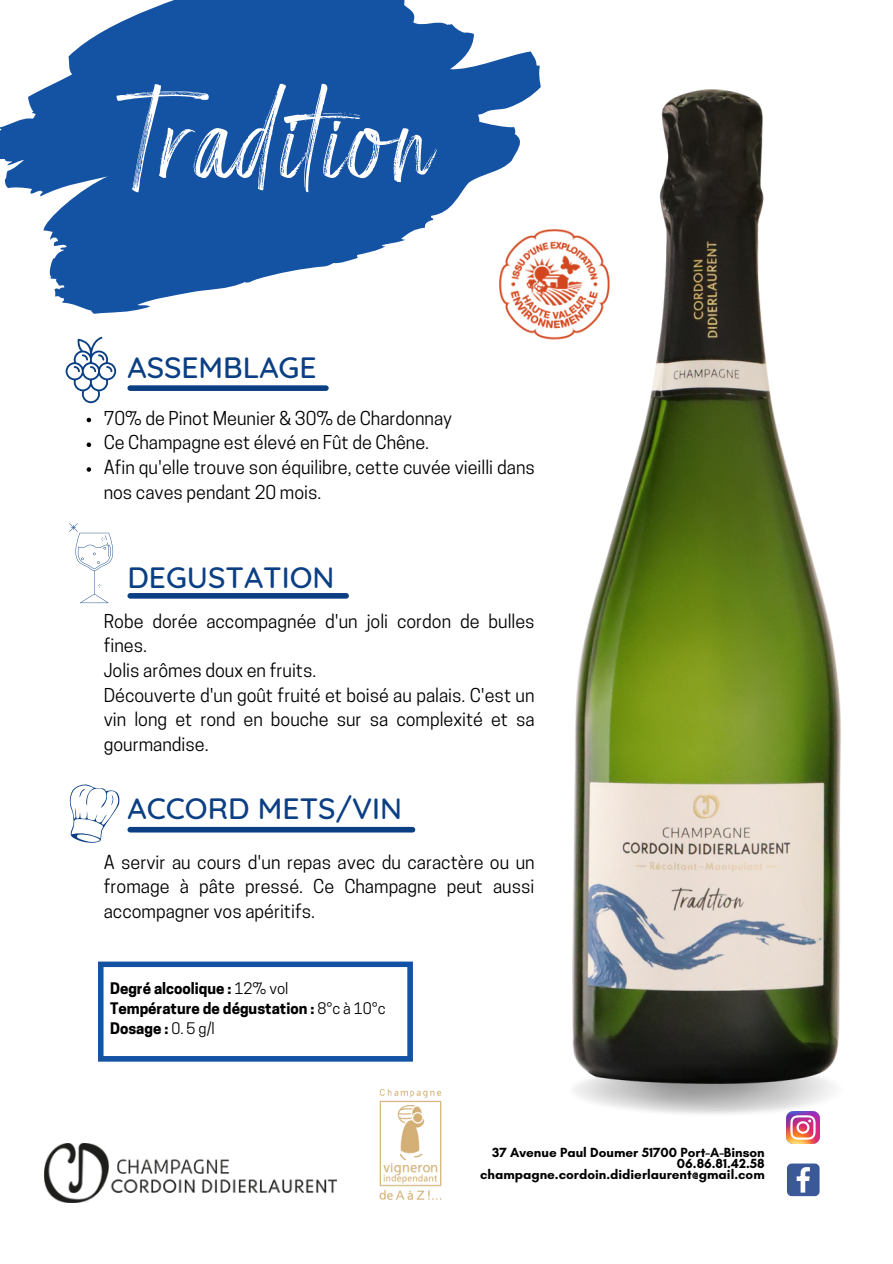
<style>
.page{position:relative;width:893px;height:1264px;background:#fff}
.page>*{position:absolute;margin:0;border:0;box-sizing:border-box;transform-origin:0 0}
.t1{font:134.85px "Amsterdam Signature";letter-spacing:.02em;color:#fff}
.t2{font:500 30px "Quicksand";color:#0b3f84}
.t3{font:18px/24.8px "Cooper Hewitt";color:#000}
.t4{font:700 15px/20.2px "Cooper Hewitt";color:#000}
.t5{font:700 13.5px/11.2px "Glacial Indifference";color:#000;text-align:right}
.s1{font-weight:400}
</style>
<div class="page">
<svg style="left:0;top:0;width:540px;height:313px;fill:#1452a4"></svg>
<svg style="left:66px;top:337px;width:50px;height:66px"></svg>
<div style="left:130px;top:385px;width:196px;height:6px;background:#0b3f84"></div>
<img style="left:468px;top:207px;width:104px;height:133px">
<svg style="left:69px;top:784px;width:51px;height:59px"></svg>
<svg style="left:71px;top:525px;width:42px;height:78px"></svg>
<div style="left:130px;top:593px;width:216px;height:5px;background:#0b3f84"></div>
<div style="left:130px;top:826px;width:282px;height:6px;background:#0b3f84"></div>
<svg style="left:98px;top:961px;width:315px;height:100px"></svg>
<img style="left:45px;top:1143px;width:291px;height:59px">
<svg style="left:787px;top:1163px;width:32px;height:33px"></svg>
<img style="left:786px;top:1117px;width:33px;height:26px">
<img style="left:379px;top:1088px;width:63px;height:112px">
<img style="left:572px;top:89px;width:268px;height:972px">
<img style="left:574px;top:1061px;width:260px;height:56px">
<svg style="left:87px;top:418px;width:4px;height:4px"></svg>
<svg style="left:87px;top:442px;width:4px;height:5px"></svg>
<svg style="left:87px;top:467px;width:4px;height:5px"></svg>
<h1 class="t1" style="left:110px;top:77px;width:325px">Tradition</h1>
<h2 class="t2" style="left:127px;top:348px;width:191px">ASSEMBLAGE</h2>
<p class="t3" style="left:104px;top:407px;width:433px">70% de Pinot Meunier &amp; 30% de Chardonnay<br>Ce Champagne est élevé en Fût de Chêne.<br>Afin qu'elle trouve son équilibre, cette cuvée vieilli dans nos caves pendant 20 mois.</p>
<h2 class="t2" style="left:127px;top:558px;width:208px">DEGUSTATION</h2>
<p class="t3" style="left:104px;top:610px;width:432px">Robe dorée accompagnée d'un joli cordon de bulles fines.<br>Jolis arômes doux en fruits.<br>Découverte d'un goût fruité et boisé au palais. C'est un vin long et rond en bouche sur sa complexité et sa gourmandise.</p>
<h2 class="t2" style="left:127px;top:789px;width:276px">ACCORD METS/VIN</h2>
<p class="t3" style="left:104px;top:851px;width:432px;text-align:justify">A servir au cours d'un repas avec du caractère ou un fromage à pâte pressé. Ce Champagne peut aussi accompagner vos apéritifs.</p>
<p class="t4" style="left:110px;top:979px;width:277px">Degré alcoolique : <span class="s1">12% vol<br></span>Température de dégustation : <span class="s1">8°c à 10°c<br></span>Dosage : <span class="s1">0. 5 g/l</span></p>
<p class="t5" style="left:480px;top:1146px;width:286px">37 Avenue Paul Doumer 51700 Port-A-Binson<br>06.86.81.42.58 champagne.cordoin.didierlaurent@gmail.com</p>
</div>
